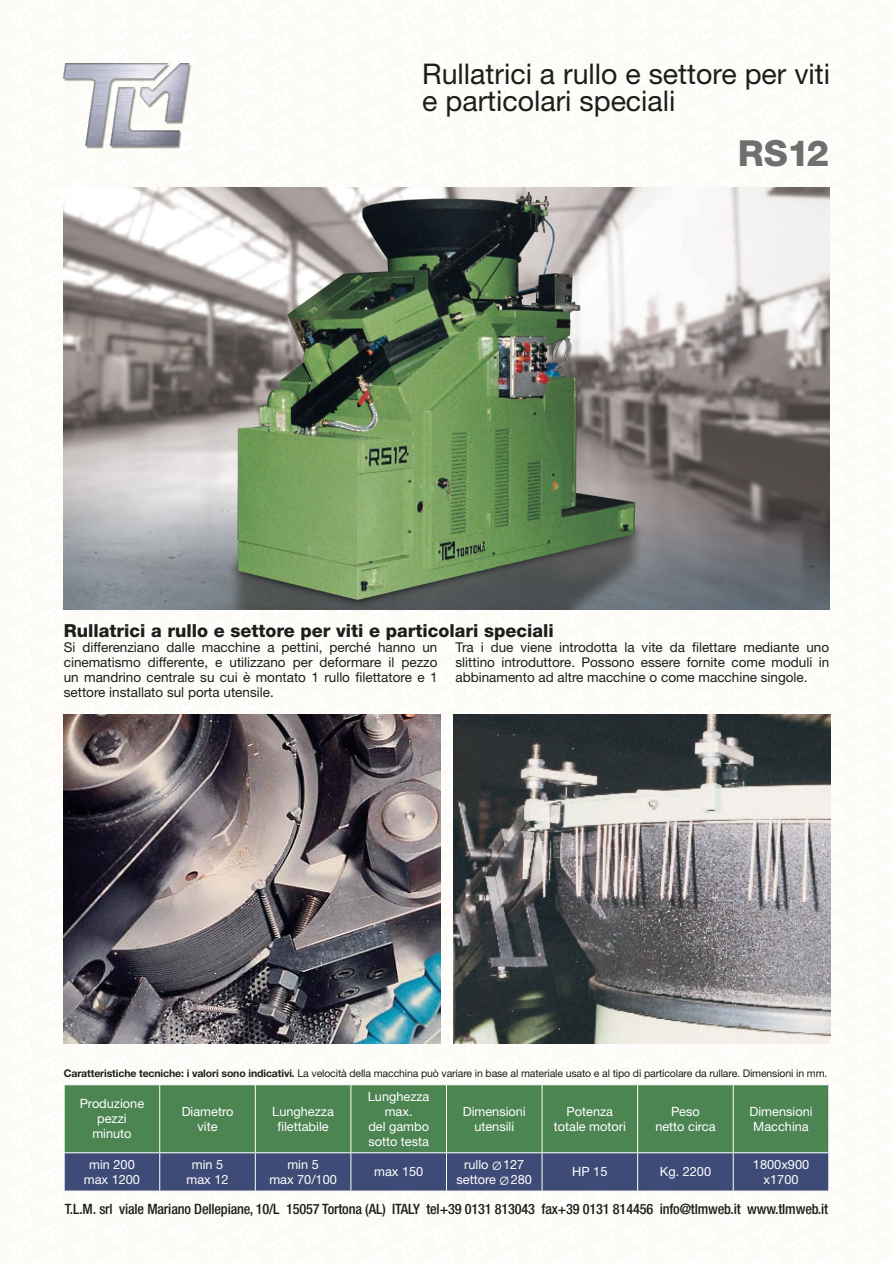
<style>
.page{position:relative;width:893px;height:1263px;background:#fcfbf5}
.page>*{position:absolute;margin:0;border:0;box-sizing:border-box;transform-origin:0 0}
.t1{font:800 36px "Helvetica Neue LT Std";color:#706f6f}
.t2{font:28.5px/27px "Helvetica Neue LT Std";color:#1d1d1b}
.t3{font:800 18px "Helvetica Neue LT Std";color:#1d1d1b}
.t4{font:500 condensed 14.25px "Helvetica Neue LT Std";letter-spacing:-.01em;color:#1d1d1b}
.t5{font:13.5px/15px "Helvetica Neue LT Std";color:#1d1d1b;text-align:justify}
.t6{font:12.75px/15px "Helvetica Neue LT Std";color:#fff;text-align:center}
.t7{font:10.5px "Helvetica Neue LT Std";letter-spacing:-.01em;color:#1d1d1b}
.s1{font-weight:700}
.s2{font-family:"STIX General"}
</style>
<div class="page">
<img style="left:64px;top:187px;width:765px;height:422px">
<div style="left:65px;top:1085px;width:763px;height:67px;background:#4c8452"></div>
<div style="left:65px;top:1153px;width:763px;height:38px;background:#3e4b77"></div>
<hr style="left:64px;top:1084px;width:96px;height:1px;background:#fff">
<hr style="left:64px;top:1085px;width:1px;height:67px;background:#fff">
<hr style="left:160px;top:1084px;width:95px;height:1px;background:#fff">
<hr style="left:159px;top:1085px;width:1px;height:67px;background:#fff">
<hr style="left:255px;top:1084px;width:96px;height:1px;background:#fff">
<hr style="left:255px;top:1085px;width:1px;height:67px;background:#fff">
<hr style="left:351px;top:1084px;width:95px;height:1px;background:#fff">
<hr style="left:351px;top:1085px;width:1px;height:67px;background:#fff">
<hr style="left:446px;top:1084px;width:96px;height:1px;background:#fff">
<hr style="left:446px;top:1085px;width:1px;height:67px;background:#fff">
<hr style="left:542px;top:1084px;width:96px;height:1px;background:#fff">
<hr style="left:542px;top:1085px;width:1px;height:67px;background:#fff">
<hr style="left:638px;top:1084px;width:95px;height:1px;background:#fff">
<hr style="left:637px;top:1085px;width:1px;height:67px;background:#fff">
<hr style="left:733px;top:1084px;width:96px;height:1px;background:#fff">
<hr style="left:733px;top:1085px;width:1px;height:67px;background:#fff">
<hr style="left:828px;top:1085px;width:1px;height:67px;background:#fff">
<hr style="left:64px;top:1152px;width:96px;height:1px;background:#fff">
<hr style="left:64px;top:1153px;width:1px;height:38px;background:#fff">
<hr style="left:160px;top:1152px;width:95px;height:1px;background:#fff">
<hr style="left:159px;top:1153px;width:1px;height:38px;background:#fff">
<hr style="left:255px;top:1152px;width:96px;height:1px;background:#fff">
<hr style="left:255px;top:1153px;width:1px;height:38px;background:#fff">
<hr style="left:351px;top:1152px;width:95px;height:1px;background:#fff">
<hr style="left:351px;top:1153px;width:1px;height:38px;background:#fff">
<hr style="left:446px;top:1152px;width:96px;height:1px;background:#fff">
<hr style="left:446px;top:1153px;width:1px;height:38px;background:#fff">
<hr style="left:542px;top:1152px;width:96px;height:1px;background:#fff">
<hr style="left:542px;top:1153px;width:1px;height:38px;background:#fff">
<hr style="left:638px;top:1152px;width:95px;height:1px;background:#fff">
<hr style="left:637px;top:1153px;width:1px;height:38px;background:#fff">
<hr style="left:733px;top:1152px;width:96px;height:1px;background:#fff">
<hr style="left:733px;top:1153px;width:1px;height:38px;background:#fff">
<hr style="left:828px;top:1153px;width:1px;height:38px;background:#fff">
<hr style="left:64px;top:1191px;width:96px;height:1px;background:#fff">
<hr style="left:160px;top:1191px;width:95px;height:1px;background:#fff">
<hr style="left:255px;top:1191px;width:96px;height:1px;background:#fff">
<hr style="left:351px;top:1191px;width:95px;height:1px;background:#fff">
<hr style="left:446px;top:1191px;width:96px;height:1px;background:#fff">
<hr style="left:542px;top:1191px;width:96px;height:1px;background:#fff">
<hr style="left:638px;top:1191px;width:95px;height:1px;background:#fff">
<hr style="left:733px;top:1191px;width:96px;height:1px;background:#fff">
<img style="left:454px;top:714px;width:376px;height:330px">
<img style="left:64px;top:714px;width:376px;height:330px">
<img style="left:64px;top:64px;width:127px;height:85px">
<h2 class="t2" style="left:422px;top:60px;width:409px">Rullatrici a rullo e settore per viti e particolari speciali</h2>
<h1 class="t1" style="left:738px;top:131px;width:93px">RS12</h1>
<h3 class="t3" style="left:64px;top:620px;width:492px">Rullatrici a rullo e settore per viti e particolari speciali</h3>
<p class="t5" style="left:64px;top:639px;width:375px">Si differenziano dalle macchine a pettini, perché hanno un cinematismo differente, e utilizzano per deformare il pezzo un mandrino centrale su cui è montato 1 rullo filettatore e 1 settore installato sul porta utensile.</p>
<p class="t5" style="left:455px;top:639px;width:375px">Tra i due viene introdotta la vite da filettare mediante uno slittino introduttore. Possono essere fornite come moduli in abbinamento ad altre macchine o come macchine singole.</p>
<p class="t7" style="left:64px;top:1067px;width:765px"><span class="s1">Caratteristiche tecniche: i valori sono indicativi.</span> La velocità della macchina può variare in base al materiale usato e al tipo di particolare da rullare. Dimensioni in mm.</p>
<p class="t6" style="left:80px;top:1096px;width:66px">Produzione pezzi minuto</p>
<p class="t6" style="left:182px;top:1103px;width:53px">Diametro vite</p>
<p class="t6" style="left:272px;top:1103px;width:63px">Lunghezza filettabile</p>
<p class="t6" style="left:368px;top:1088px;width:63px">Lunghezza max.<br>del gambo sotto testa</p>
<p class="t6" style="left:463px;top:1103px;width:65px">Dimensioni utensili</p>
<p class="t6" style="left:554px;top:1103px;width:74px">Potenza totale motori</p>
<p class="t6" style="left:655px;top:1103px;width:62px">Peso netto circa</p>
<p class="t6" style="left:749px;top:1103px;width:65px;text-align:left">Dimensioni<br>Macchina</p>
<p class="t6" style="left:84px;top:1157px;width:58px">min 200 max 1200</p>
<p class="t6" style="left:187px;top:1157px;width:44px">min 5 max 12</p>
<p class="t6" style="left:269px;top:1157px;width:69px">min 5<br>max 70/100</p>
<p class="t6" style="left:374px;top:1164px;width:51px">max 150</p>
<p class="t6" style="left:457px;top:1157px;width:77px">rullo <span class="s2">∅</span> 127 settore <span class="s2">∅</span> 280</p>
<p class="t6" style="left:572px;top:1164px;width:37px">HP 15</p>
<p class="t6" style="left:660px;top:1164px;width:53px">Kg. 2200</p>
<p class="t6" style="left:753px;top:1157px;width:58px">1800x900 x1700</p>
<p class="t4" style="left:65px;top:1200px;width:765px">T.L.M. srl viale Mariano Dellepiane, 10/L 15057 Tortona (AL) ITALY tel+39 0131 813043 fax+39 0131 814456 info@tlmweb.it www.tlmweb.it</p>
</div>
